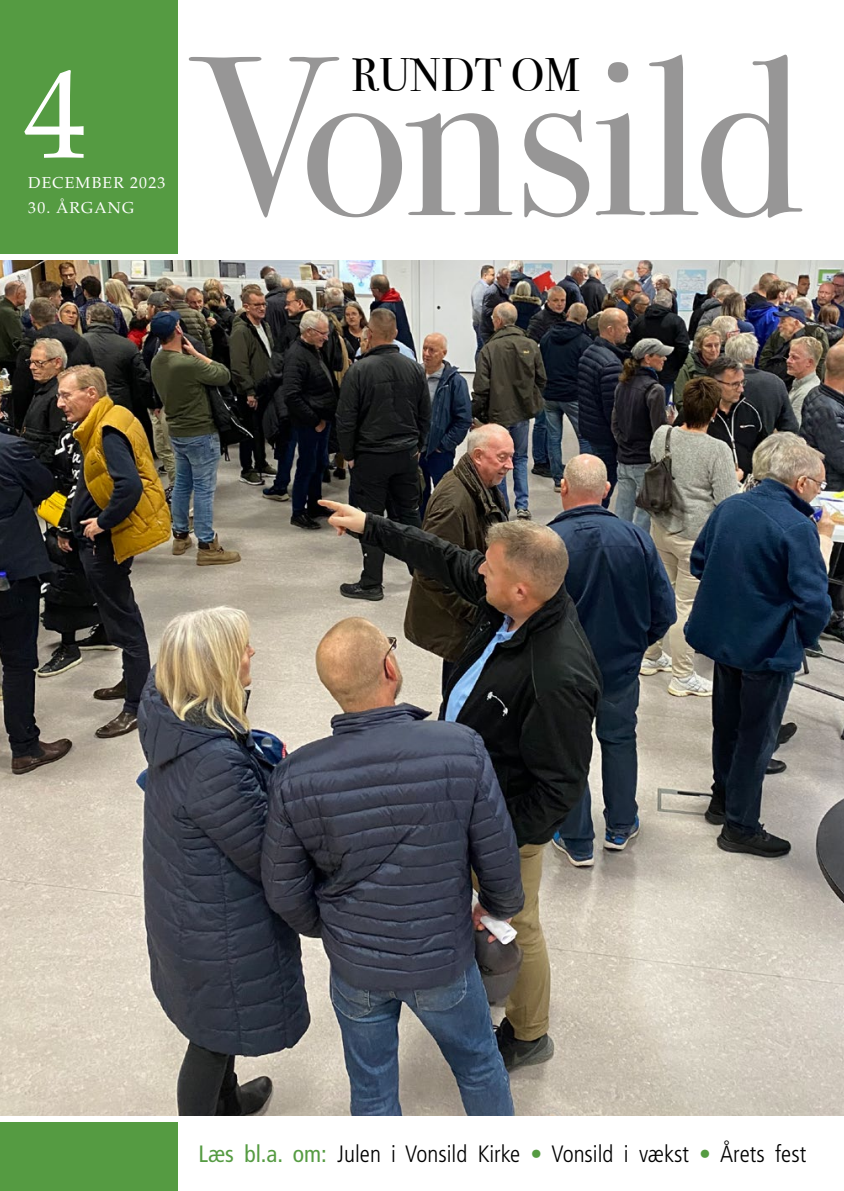
<style>
.page{position:relative;width:844px;height:1191px;background:#fff}
.page>*{position:absolute;margin:0;border:0;box-sizing:border-box;transform-origin:0 0}
.t1{font:126px "Palatino LT Std";color:#fff}
.t2{font:46.9px "Bodoni Svty Two ITCTT";color:#000}
.t3{font:300 condensed 23.62px "Frutiger LT Std";color:#000}
.t4{font:15.75px "Palatino LT Std";letter-spacing:.075em;color:#fff}
.s1{font-weight:400;color:#559b42}
.s2{color:#559b42}
</style>
<div class="page">
<svg style="left:189px;top:57px;width:323px;height:160px"></svg>
<svg style="left:524px;top:110px;width:65px;height:107px"></svg>
<svg style="left:596px;top:54px;width:206px;height:164px"></svg>
<div style="left:0;top:0;width:177px;height:253px;background:#559b42"></div>
<div style="left:0;top:1122px;width:177px;height:69px;background:#559b42"></div>
<img style="left:0;top:260px;width:843px;height:855px">
<p class="t1" style="left:24px;top:41px;width:64px">4</p>
<p class="t4" style="left:28px;top:173px;width:138px">DECEMBER 2023</p>
<p class="t4" style="left:28px;top:198px;width:107px">30. ÅRGANG</p>
<p class="t2" style="left:351px;top:36px;width:230px">RUNDT OM</p>
<p class="t3" style="left:198px;top:1140px;width:609px"><span class="s1">Læs bl.a. om:</span> Julen i Vonsild Kirke <span class="s2">•</span> Vonsild i vækst <span class="s2">•</span> Årets fest</p>
</div>
